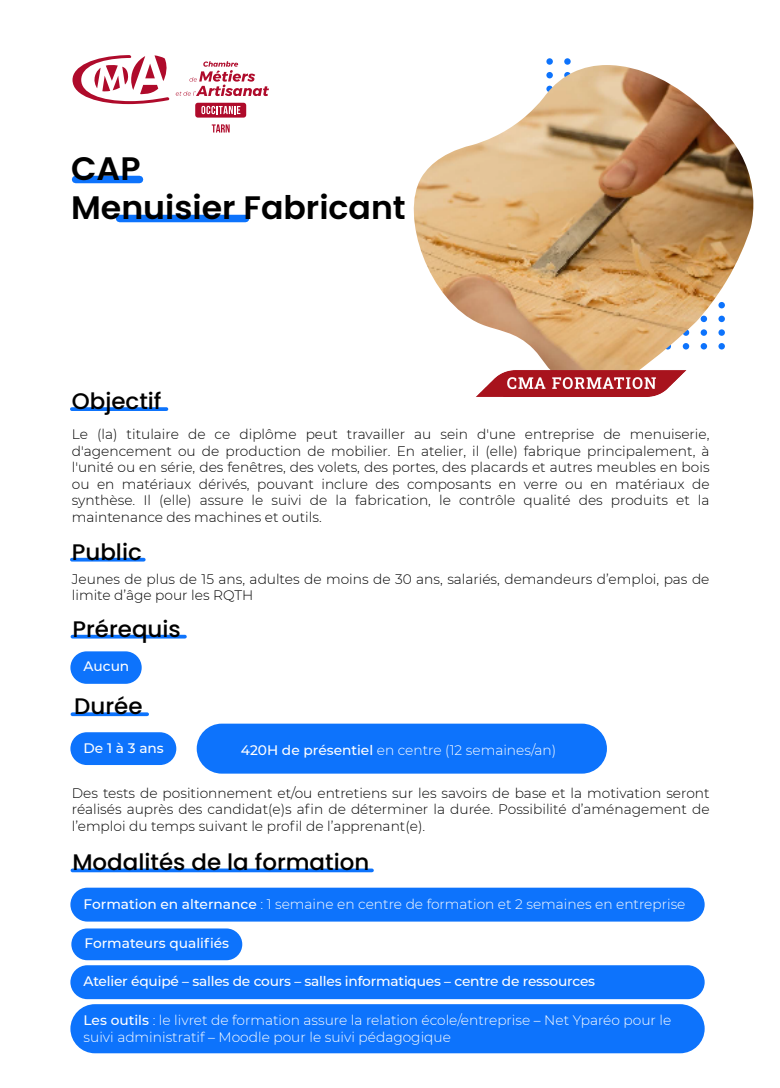
<style>
.page{position:relative;width:780px;height:1088px;background:#fff}
.page>*{position:absolute;margin:0;border:0;box-sizing:border-box;transform-origin:0 0}
.t1{font:600 32.5px/39px "Poppins";color:#000}
.t2{font:500 22.5px "Poppins";color:#000}
.t3{font:300 13.75px/16.5px "Montserrat";color:#000;text-align:justify}
.t4{font:300 13.75px/16.5px "Montserrat";color:#fff}
.t5{font:500 13.75px "Montserrat";letter-spacing:-.015em;color:#fff}
.s1{font-weight:500}
</style>
<div class="page">
<div style="left:564px;top:58px;width:6px;height:7px;background:#0d73fc;border-radius:50%"></div>
<div style="left:546px;top:58px;width:7px;height:7px;background:#0d73fc;border-radius:50%"></div>
<div style="left:120px;top:215px;width:125px;height:7px;background:#0d73fc"></div>
<div style="left:76px;top:176px;width:63px;height:7px;background:#0d73fc"></div>
<img style="left:413px;top:65px;width:341px;height:285px">
<svg style="left:72px;top:55px;width:97px;height:49px"></svg>
<div style="left:195px;top:103px;width:51px;height:15px;background:#af0b2b;border-radius:3px"></div>
<svg style="left:176px;top:61px;width:93px;height:35px"></svg>
<svg style="left:201px;top:106px;width:39px;height:8px"></svg>
<svg style="left:212px;top:124px;width:18px;height:8px"></svg>
<div style="left:70px;top:651px;width:72px;height:33px;background:#0d73fc;border-radius:16px"></div>
<svg style="left:72px;top:407px;width:94px;height:4px"></svg>
<hr style="left:72px;top:558px;width:72px;height:3px;background:#0d73fc">
<div style="left:70px;top:732px;width:106px;height:33px;background:#0d73fc;border-radius:16px"></div>
<div style="left:70px;top:888px;width:634px;height:33px;background:#0d73fc;border-radius:17px"></div>
<svg style="left:72px;top:712px;width:75px;height:4px"></svg>
<hr style="left:72px;top:635px;width:113px;height:3px;background:#0d73fc">
<svg style="left:72px;top:868px;width:300px;height:4px"></svg>
<div style="left:71px;top:928px;width:171px;height:32px;background:#0d73fc;border-radius:16px"></div>
<div style="left:70px;top:1004px;width:634px;height:49px;background:#0d73fc;border-radius:25px"></div>
<div style="left:70px;top:965px;width:634px;height:34px;background:#0d73fc;border-radius:17px"></div>
<div style="left:197px;top:724px;width:410px;height:49px;background:#0d73fc;border-radius:25px"></div>
<img style="left:460px;top:346px;width:241px;height:51px">
<h1 class="t1" style="left:71px;top:149px;width:336px">CAP<br>Menuisier Fabricant</h1>
<h2 class="t2" style="left:72px;top:388px;width:91px">Objectif</h2>
<p class="t3" style="left:72px;top:425px;width:639px">Le (la) titulaire de ce diplôme peut travailler au sein d'une entreprise de menuiserie, d'agencement ou de production de mobilier. En atelier, il (elle) fabrique principalement, à l'unité ou en série, des fenêtres, des volets, des portes, des placards et autres meubles en bois ou en matériaux dérivés, pouvant inclure des composants en verre ou en matériaux de synthèse. Il (elle) assure le suivi de la fabrication, le contrôle qualité des produits et la maintenance des machines et outils.</p>
<h2 class="t2" style="left:72px;top:539px;width:71px">Public</h2>
<p class="t3" style="left:72px;top:570px;width:639px">Jeunes de plus de 15 ans, adultes de moins de 30 ans, salariés, demandeurs d’emploi, pas de limite d’âge pour les RQTH</p>
<h2 class="t2" style="left:72px;top:616px;width:110px">Prérequis</h2>
<p class="t5" style="left:84px;top:657px;width:47px">Aucun</p>
<h2 class="t2" style="left:74px;top:693px;width:70px">Durée</h2>
<p class="t5" style="left:84px;top:739px;width:82px">De 1 à 3 ans</p>
<p class="t4" style="left:241px;top:741px;width:317px"><span class="s1">420H de présentiel</span> en centre (12 semaines/an)</p>
<p class="t3" style="left:72px;top:784px;width:639px">Des tests de positionnement et/ou entretiens sur les savoirs de base et la motivation seront réalisés auprès des candidat(e)s afin de déterminer la durée. Possibilité d’aménagement de l’emploi du temps suivant le profil de l’apprenant(e).</p>
<h2 class="t2" style="left:72px;top:849px;width:298px">Modalités de la formation</h2>
<p class="t4" style="left:84px;top:895px;width:603px"><span class="s1">Formation en alternance</span> : 1 semaine en centre de formation et 2 semaines en entreprise</p>
<p class="t5" style="left:84px;top:934px;width:146px">Formateurs qualifiés</p>
<p class="t5" style="left:84px;top:972px;width:513px">Atelier équipé – salles de cours – salles informatiques – centre de ressources</p>
<p class="t4" style="left:84px;top:1011px;width:589px"><span class="s1">Les outils</span> : le livret de formation assure la relation école/entreprise – Net Yparéo pour le suivi administratif – Moodle pour le suivi pédagogique</p>
</div>
